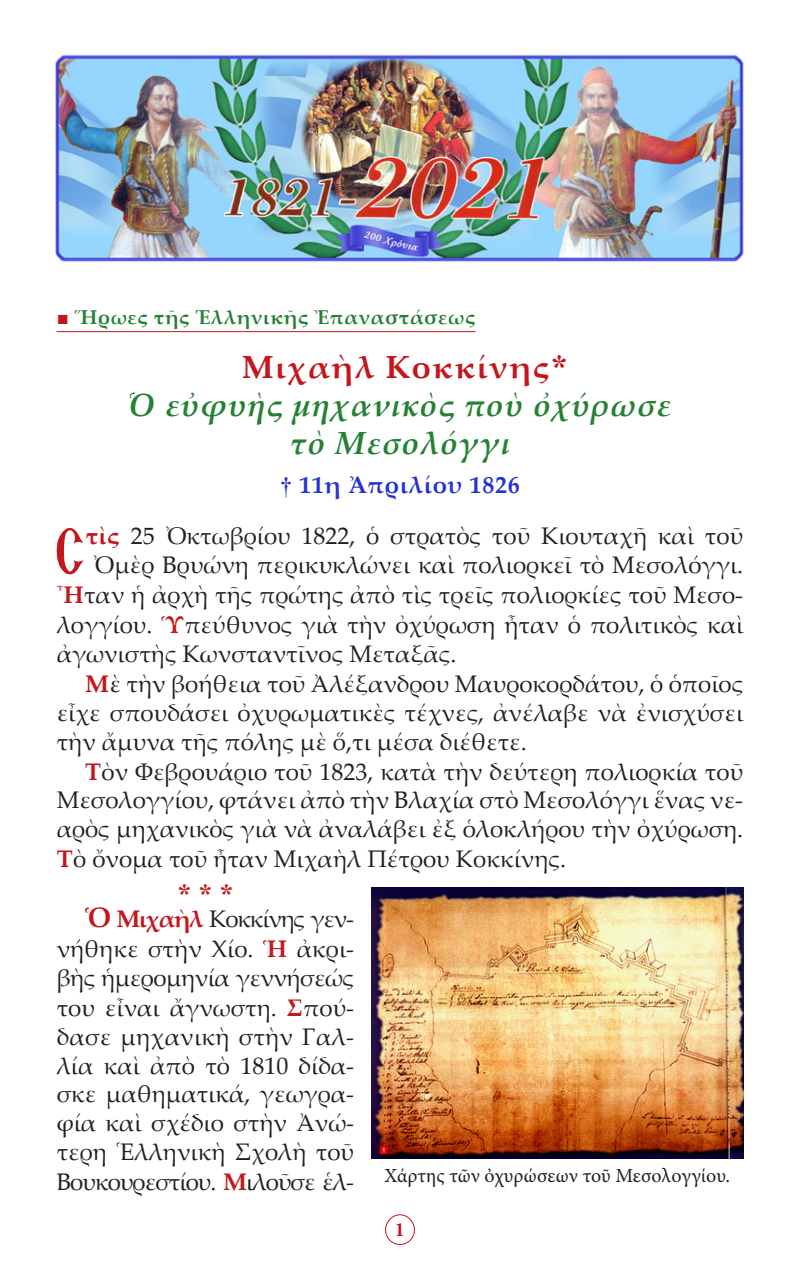
<style>
.page{position:relative;width:800px;height:1270px;background:#fff}
.page>*{position:absolute;margin:0;border:0;box-sizing:border-box;transform-origin:0 0}
.t1{font:66.6px "BYZIMAK";color:#c4161c}
.t2{font:italic 700 32px "Palatino Linotype";letter-spacing:.03em;color:#258134}
.t3{font:700 32px "Palatino Linotype";letter-spacing:.05em;color:#c4161c}
.Asteriskoi{font:28px "CTOS New Times Bold Test 1";color:#c4161c}
.t4{font:24px/29.2px "Palatino Linotype";color:#231f20;text-align:justify}
.t5{font:24px/28.8px "Palatino Linotype";letter-spacing:-.02em;color:#231f20}
.t6{font:24px "Palatino Linotype";letter-spacing:-.05em;color:#231f20}
.t7{font:700 24px "Palatino Linotype";letter-spacing:.03em;color:#2534d0}
.t8{font:20px "Minion Pro";color:#231f20}
.t9{font:700 20px "Palatino Linotype";letter-spacing:.03em;color:#258134}
.t10{font:700 20px "Minion Pro";color:#c4161c}
.s1{font-family:"Times New Roman";font-weight:400;color:#c4161c}
.s2{font-family:"CTOS New Times Bold Test 1";font-weight:400;font-size:34px}
.s3{font-family:"CTOS New Times Bold Test 1";font-weight:400}
.s4{font-weight:700;color:#c4161c}
.s5{font-weight:700;font-size:28px;color:#c4161c}
</style>
<div class="page">
<div style="left:385px;top:1214px;width:30px;height:31px;border:1px solid #c4161c;border-radius:50%"></div>
<hr style="left:57px;top:331px;width:418px;height:1px;background:#c4161c">
<img style="left:55px;top:54px;width:689px;height:208px">
<img style="left:371px;top:887px;width:372px;height:272px">
<p class="t9" style="left:57px;top:303px;width:420px"><span class="s1">■</span> Ἥρωες τῆς Ἑλληνικῆς Ἐπαναστάσεως</p>
<p class="t3" style="left:242px;top:344px;width:328px">Μιχαὴλ Κοκκίνης<span class="s2">*</span></p>
<p class="t2" style="left:129px;top:382px;width:544px">Ὁ εὐφυὴς μηχανικὸς ποὺ ὀχύρωσε</p>
<p class="t2" style="left:290px;top:421px;width:221px">τὸ Μεσολόγγι</p>
<p class="t7" style="left:280px;top:468px;width:241px"><span class="s3">†</span> 11η Ἀπριλίου 1826</p>
<p class="t1" style="left:55px;top:512px;width:32px">Σ</p>
<p class="t4" style="left:86px;top:521px;width:659px"><span class="s4">τὶς</span> 25 Ὀκτωβρίου 1822, ὁ στρατὸς τοῦ Κιουταχῆ καὶ τοῦ</p>
<p class="t4" style="left:57px;top:549px;width:688px;text-indent:37px">Ὀμὲρ Βρυώνη περικυκλώνει καὶ πολιορκεῖ τὸ Μεσολόγγι.<br><span class="s4">Ἦ</span>ταν ἡ ἀρχὴ τῆς πρώτης ἀπὸ τὶς τρεῖς πολιορκίες τοῦ Μεσο&shy;λογγίου. <span class="s4">Ὑ</span>πεύθυνος γιὰ τὴν ὀχύρωση ἦταν ὁ πολιτικὸς καὶ ἀγωνιστὴς Κωνσταντῖνος Μεταξᾶς.</p>
<p class="t4" style="left:57px;top:669px;width:688px;text-indent:28px"><span class="s4">Μ</span>ὲ τὴν βοήθεια τοῦ Ἀλέξανδρου Μαυροκορδάτου, ὁ ὁποῖος εἶχε σπουδάσει ὀχυρωματικὲς τέχνες, ἀνέλαβε νὰ ἐνισχύσει τὴν ἄμυνα τῆς πόλης μὲ ὅ,τι μέσα διέθετε.</p>
<p class="t4" style="left:57px;top:756px;width:688px;text-indent:28px"><span class="s4">Τ</span>ὸν Φεβρουάριο τοῦ 1823, κατὰ τὴν δεύτερη πολιορκία τοῦ Μεσολογγίου, φτάνει ἀπὸ τὴν Βλαχία στὸ Μεσολόγγι ἕνας νε&shy;αρὸς μηχανικὸς γιὰ νὰ ἀναλάβει ἐξ ὁλοκλήρου τὴν ὀχύρωση.<br><span class="s4">Τ</span>ὸ ὄνομα τοῦ ἦταν Μιχαὴλ Πέτρου Κοκκίνης.</p>
<p class="Asteriskoi" style="left:177px;top:878px;width:57px">* * *</p>
<p class="t6" style="left:85px;top:902px;width:271px"><span class="s5">Ὁ</span> <span class="s4">Μιχαὴλ</span> Κοκκίνης γεν-</p>
<p class="t5" style="left:57px;top:934px;width:299px">νήθηκε στὴν Χίο. <span class="s4">Ἡ</span> ἀκρι&shy;βὴς ἡμερομηνία γεννήσεώς</p>
<p class="t4" style="left:57px;top:993px;width:299px">του εἶναι ἄγνωστη. <span class="s4">Σ</span>πού&shy;δασε μηχανικὴ στὴν Γαλ-</p>
<p class="t4" style="left:57px;top:1050px;width:299px">λία καὶ ἀπὸ τὸ 1810 δίδα&shy;σκε μαθηματικά, γεωγρα&shy;φία καὶ σχέδιο στὴν Ἀνώ&shy;τερη Ἑλληνικὴ Σχολὴ τοῦ Βουκουρεστίου. <span class="s4">Μ</span>ιλοῦσε ἑλ-</p>
<p class="t8" style="left:384px;top:1163px;width:347px">Χάρτης τῶν ὀχυρώσεων τοῦ Μεσολογγίου.</p>
<p class="t10" style="left:395px;top:1216px;width:11px">1</p>
</div>
